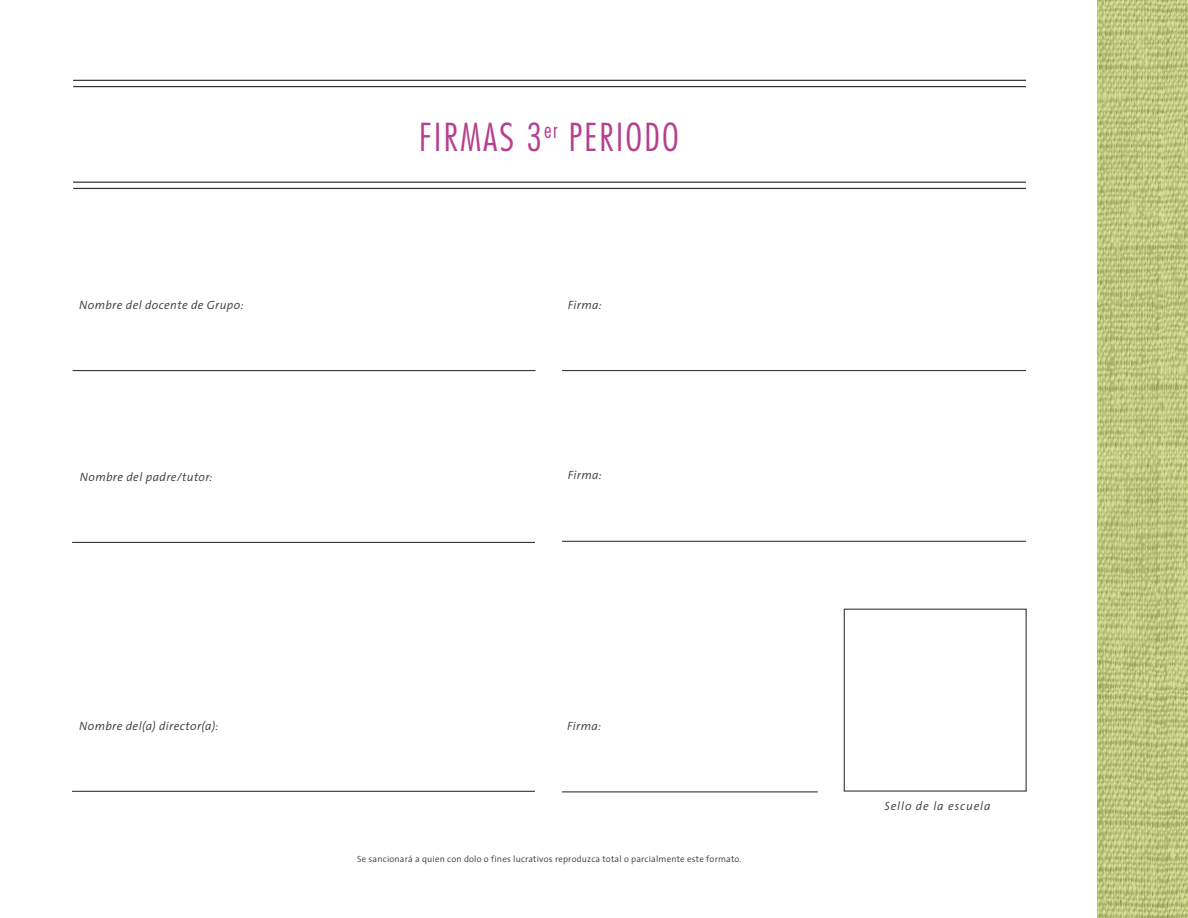
<style>
.page{position:relative;width:1188px;height:918px;background:#fff}
.page>*{position:absolute;margin:0;border:0;box-sizing:border-box;transform-origin:0 0}
.t1{font:300 condensed 37.5px "Futura Std";letter-spacing:.06em;color:#b63f8e}
.t2{font:italic 300 12px "The Sans";letter-spacing:.035em;color:#383839}
.t3{font:italic 300 12px "The Sans";letter-spacing:.075em;color:#383839}
.t4{font:300 9px "The Sans";letter-spacing:.02em;color:#383839}
</style>
<div class="page">
<hr style="left:73px;top:80px;width:953px;height:1px;background:#383839">
<hr style="left:73px;top:86px;width:953px;height:1px;background:#383839">
<hr style="left:73px;top:182px;width:953px;height:1px;background:#383839">
<hr style="left:73px;top:188px;width:953px;height:1px;background:#383839">
<hr style="left:73px;top:370px;width:462px;height:1px;background:#383839">
<hr style="left:72px;top:542px;width:463px;height:1px;background:#383839">
<hr style="left:72px;top:791px;width:463px;height:1px;background:#383839">
<hr style="left:562px;top:370px;width:464px;height:1px;background:#383839">
<hr style="left:562px;top:541px;width:464px;height:1px;background:#383839">
<hr style="left:562px;top:791px;width:256px;height:1px;background:#383839">
<div style="left:844px;top:609px;width:183px;height:183px;border:1px solid #383839"></div>
<svg style="left:1098px;top:0;width:90px;height:918px"></svg>
<h1 class="t1" style="left:419px;top:115px;width:261px">FIRMAS 3<sup>er</sup> PERIODO</h1>
<p class="t2" style="left:79px;top:295px;width:166px">Nombre del docente de Grupo:</p>
<p class="t2" style="left:568px;top:295px;width:36px">Firma:</p>
<p class="t2" style="left:80px;top:467px;width:134px">Nombre del padre/tutor:</p>
<p class="t2" style="left:568px;top:465px;width:36px">Firma:</p>
<p class="t2" style="left:79px;top:716px;width:141px">Nombre del(a) director(a):</p>
<p class="t2" style="left:567px;top:716px;width:36px">Firma:</p>
<p class="t3" style="left:884px;top:796px;width:108px">Sello de la escuela</p>
<p class="t4" style="left:357px;top:851px;width:386px">Se sancionará a quien con dolo o fines lucrativos reproduzca total o parcialmente este formato.</p>
</div>
